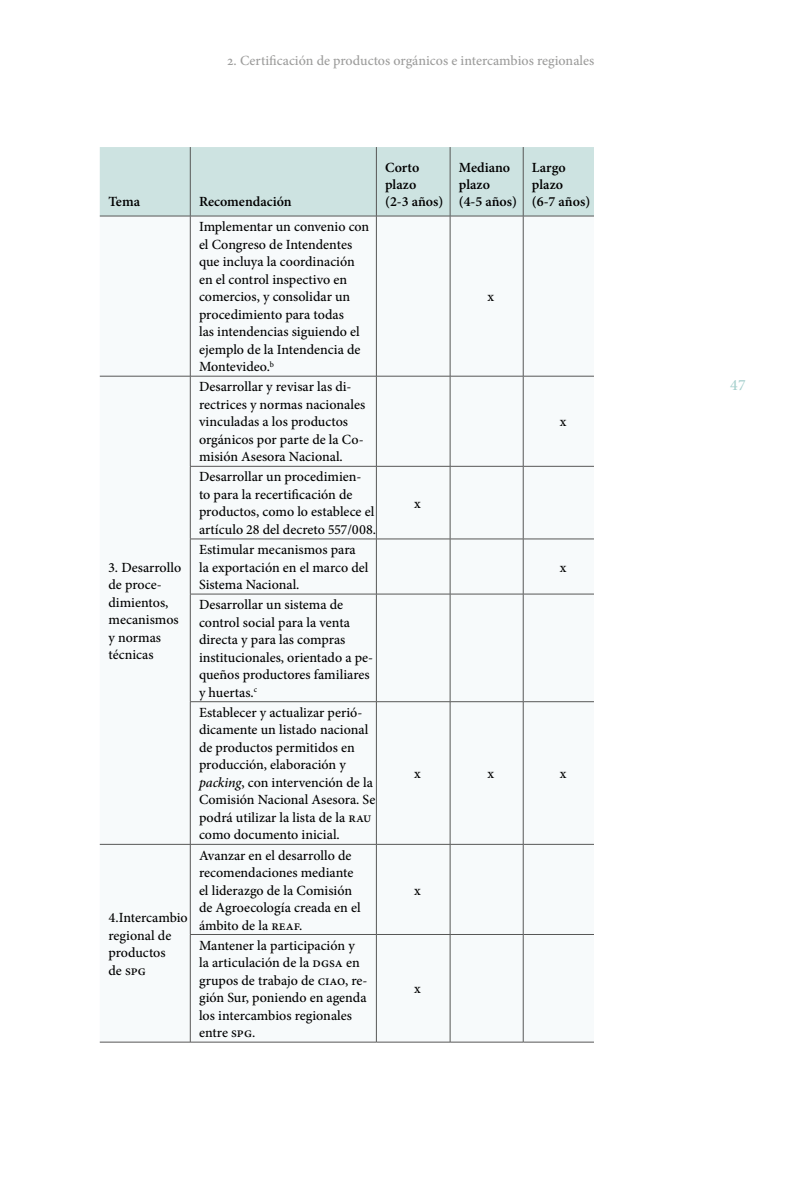
<style>
.page{position:relative;width:794px;height:1191px;background:#fff}
.page>*{position:absolute;margin:0;border:0;box-sizing:border-box;transform-origin:0 0}
.t1{font:500 15.75px "Minion Pro";color:#a6d0cd}
.t2{font:500 14px/17.5px "Minion Pro";color:#000}
.t3{font:600 14px/16.8px "Minion Pro";color:#000}
.t4{font:500 14px "Minion Pro";color:#9d9d9c}
.s1{font-style:italic}
</style>
<div class="page">
<div style="left:100px;top:147px;width:494px;height:69px;background:#cde3e1"></div>
<svg style="left:100px;top:217px;width:494px;height:824px"></svg>
<hr style="left:190px;top:147px;width:1px;height:69px;background:#575756">
<hr style="left:376px;top:147px;width:1px;height:69px;background:#575756">
<hr style="left:450px;top:147px;width:1px;height:69px;background:#575756">
<hr style="left:523px;top:147px;width:1px;height:69px;background:#575756">
<hr style="left:100px;top:216px;width:90px;height:1px;background:#575756">
<hr style="left:190px;top:216px;width:186px;height:1px;background:#575756">
<hr style="left:376px;top:216px;width:74px;height:1px;background:#575756">
<hr style="left:450px;top:216px;width:73px;height:1px;background:#575756">
<hr style="left:523px;top:216px;width:71px;height:1px;background:#575756">
<hr style="left:190px;top:216px;width:1px;height:160px;background:#575756">
<hr style="left:376px;top:216px;width:1px;height:160px;background:#575756">
<hr style="left:450px;top:216px;width:1px;height:160px;background:#575756">
<hr style="left:523px;top:216px;width:1px;height:160px;background:#575756">
<hr style="left:190px;top:376px;width:186px;height:1px;background:#575756">
<hr style="left:190px;top:376px;width:1px;height:90px;background:#575756">
<hr style="left:376px;top:376px;width:74px;height:1px;background:#575756">
<hr style="left:376px;top:376px;width:1px;height:90px;background:#575756">
<hr style="left:450px;top:376px;width:73px;height:1px;background:#575756">
<hr style="left:450px;top:376px;width:1px;height:90px;background:#575756">
<hr style="left:523px;top:376px;width:1px;height:90px;background:#575756">
<hr style="left:190px;top:466px;width:186px;height:1px;background:#575756">
<hr style="left:190px;top:466px;width:1px;height:73px;background:#575756">
<hr style="left:376px;top:466px;width:74px;height:1px;background:#575756">
<hr style="left:376px;top:466px;width:1px;height:73px;background:#575756">
<hr style="left:450px;top:466px;width:73px;height:1px;background:#575756">
<hr style="left:450px;top:466px;width:1px;height:73px;background:#575756">
<hr style="left:523px;top:466px;width:1px;height:73px;background:#575756">
<hr style="left:190px;top:538px;width:186px;height:1px;background:#575756">
<hr style="left:190px;top:539px;width:1px;height:55px;background:#575756">
<hr style="left:376px;top:538px;width:74px;height:1px;background:#575756">
<hr style="left:376px;top:539px;width:1px;height:55px;background:#575756">
<hr style="left:450px;top:538px;width:73px;height:1px;background:#575756">
<hr style="left:450px;top:539px;width:1px;height:55px;background:#575756">
<hr style="left:523px;top:539px;width:1px;height:55px;background:#575756">
<hr style="left:190px;top:594px;width:186px;height:1px;background:#575756">
<hr style="left:190px;top:594px;width:1px;height:107px;background:#575756">
<hr style="left:376px;top:594px;width:74px;height:1px;background:#575756">
<hr style="left:376px;top:594px;width:1px;height:107px;background:#575756">
<hr style="left:450px;top:594px;width:73px;height:1px;background:#575756">
<hr style="left:450px;top:594px;width:1px;height:107px;background:#575756">
<hr style="left:523px;top:594px;width:1px;height:107px;background:#575756">
<hr style="left:190px;top:701px;width:186px;height:1px;background:#575756">
<hr style="left:190px;top:702px;width:1px;height:142px;background:#575756">
<hr style="left:376px;top:701px;width:74px;height:1px;background:#575756">
<hr style="left:376px;top:702px;width:1px;height:142px;background:#575756">
<hr style="left:450px;top:701px;width:73px;height:1px;background:#575756">
<hr style="left:450px;top:702px;width:1px;height:142px;background:#575756">
<hr style="left:523px;top:702px;width:1px;height:142px;background:#575756">
<hr style="left:190px;top:844px;width:186px;height:1px;background:#575756">
<hr style="left:190px;top:844px;width:1px;height:90px;background:#575756">
<hr style="left:376px;top:844px;width:74px;height:1px;background:#575756">
<hr style="left:376px;top:844px;width:1px;height:90px;background:#575756">
<hr style="left:450px;top:844px;width:73px;height:1px;background:#575756">
<hr style="left:450px;top:844px;width:1px;height:90px;background:#575756">
<hr style="left:523px;top:844px;width:1px;height:90px;background:#575756">
<hr style="left:190px;top:934px;width:186px;height:1px;background:#575756">
<hr style="left:190px;top:934px;width:1px;height:108px;background:#575756">
<hr style="left:376px;top:934px;width:74px;height:1px;background:#575756">
<hr style="left:376px;top:934px;width:1px;height:108px;background:#575756">
<hr style="left:450px;top:934px;width:73px;height:1px;background:#575756">
<hr style="left:450px;top:934px;width:1px;height:108px;background:#575756">
<hr style="left:523px;top:934px;width:1px;height:108px;background:#575756">
<hr style="left:190px;top:1041px;width:186px;height:1px;background:#575756">
<hr style="left:376px;top:1041px;width:74px;height:1px;background:#575756">
<hr style="left:450px;top:1041px;width:73px;height:1px;background:#575756">
<hr style="left:100px;top:376px;width:90px;height:1px;background:#575756">
<hr style="left:523px;top:376px;width:71px;height:1px;background:#575756">
<hr style="left:523px;top:466px;width:71px;height:1px;background:#575756">
<hr style="left:523px;top:538px;width:71px;height:1px;background:#575756">
<hr style="left:523px;top:594px;width:71px;height:1px;background:#575756">
<hr style="left:523px;top:701px;width:71px;height:1px;background:#575756">
<hr style="left:100px;top:844px;width:90px;height:1px;background:#575756">
<hr style="left:523px;top:844px;width:71px;height:1px;background:#575756">
<hr style="left:523px;top:934px;width:71px;height:1px;background:#575756">
<hr style="left:100px;top:1041px;width:90px;height:1px;background:#575756">
<hr style="left:523px;top:1041px;width:71px;height:1px;background:#575756">
<p class="t4" style="left:227px;top:51px;width:368px">2. Certificación de productos orgánicos e intercambios regionales</p>
<p class="t3" style="left:108px;top:192px;width:33px">Tema</p>
<p class="t3" style="left:199px;top:192px;width:94px">Recomendación</p>
<p class="t2" style="left:199px;top:218px;width:172px">Implementar un convenio con el Congreso de Intendentes que incluya la coordinación en el control inspectivo en comercios, y consolidar un procedimiento para todas<br>las intendencias siguiendo el ejemplo de la Intendencia de<br>Montevideo.<sup>b</sup></p>
<p class="t2" style="left:199px;top:378px;width:168px">Desarrollar y revisar las di&shy;rectrices y normas nacionales vinculadas a los productos orgánicos por parte de la Co&shy;misión Asesora Nacional.</p>
<p class="t2" style="left:108px;top:558px;width:74px">3. Desarrollo de proce&shy;dimientos, mecanismos y normas técnicas</p>
<p class="t2" style="left:108px;top:909px;width:81px">4.Intercambio regional de productos<br>de spg</p>
<p class="t2" style="left:199px;top:468px;width:179px">Desarrollar un procedimien&shy;to para la recertificación de productos, como lo establece el artículo 28 del decreto 557/008.</p>
<p class="t2" style="left:199px;top:541px;width:171px">Estimular mecanismos para la exportación en el marco del<br>Sistema Nacional.</p>
<p class="t2" style="left:199px;top:596px;width:176px">Desarrollar un sistema de control social para la venta directa y para las compras institucionales, orientado a pe&shy;queños productores familiares y huertas.<sup>c</sup></p>
<p class="t2" style="left:199px;top:703px;width:178px">Establecer y actualizar perió&shy;dicamente un listado nacional de productos permitidos en producción, elaboración y <span class="s1">packing</span>, con intervención de la<br>Comisión Nacional Asesora. Se podrá utilizar la lista de la rau como documento inicial.</p>
<p class="t2" style="left:199px;top:846px;width:163px">Avanzar en el desarrollo de recomendaciones mediante el liderazgo de la Comisión de Agroecología creada en el ámbito de la reaf.</p>
<p class="t2" style="left:199px;top:936px;width:170px">Mantener la participación y la articulación de la dgsa en grupos de trabajo de ciao, re&shy;gión Sur, poniendo en agenda los intercambios regionales entre spg.</p>
<p class="t3" style="left:385px;top:159px;width:60px">Corto plazo<br>(2-3 años)</p>
<p class="t3" style="left:459px;top:159px;width:60px">Mediano plazo (4-5 años)</p>
<p class="t3" style="left:532px;top:159px;width:60px">Largo plazo (6-7 años)</p>
<p class="t2" style="left:414px;top:494px;width:8px">x</p>
<p class="t2" style="left:487px;top:288px;width:8px">x</p>
<p class="t2" style="left:559px;top:413px;width:8px">x</p>
<p class="t2" style="left:559px;top:558px;width:8px">x</p>
<p class="t2" style="left:414px;top:765px;width:8px">x</p>
<p class="t2" style="left:487px;top:765px;width:8px">x</p>
<p class="t2" style="left:559px;top:765px;width:8px">x</p>
<p class="t2" style="left:414px;top:881px;width:8px">x</p>
<p class="t2" style="left:414px;top:980px;width:8px">x</p>
<p class="t1" style="left:730px;top:374px;width:17px">47</p>
</div>
